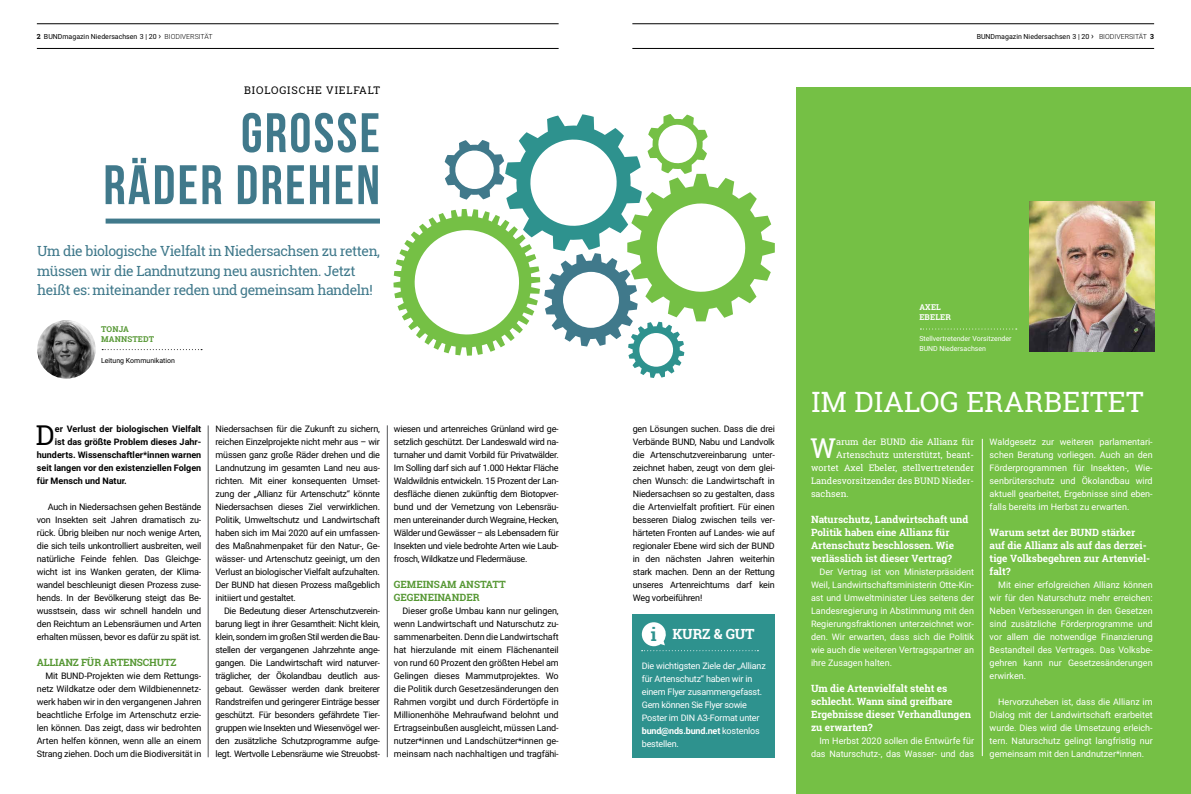
<style>
.page{position:relative;width:1191px;height:794px;background:#fff}
.page>*{position:absolute;margin:0;border:0;box-sizing:border-box;transform-origin:0 0}
.t1{font:700 55.5px/52px "Bebas Neue";letter-spacing:.04em;color:#40798b;text-align:right}
.t2{font:28px "Roboto Slab";letter-spacing:.01em;color:#fff}
.t3{font:27.3px "Roboto Slab";color:#000}
.t4{font:27.3px "Roboto Slab";color:#fff}
.t5{font:14px/19.5px "Roboto Slab";letter-spacing:-.03em;color:#40798b}
.t6{font:700 14px "Roboto Slab";letter-spacing:-.01em;color:#fff}
.t7{font:10.5px "Roboto Slab";letter-spacing:.08em;color:#000}
.t8{font:700 10px/13px "Roboto Slab";color:#fff}
.t9{font:700 10px/13px "Roboto Slab";color:#579835}
.t10{font:700 10px "Roboto Slab";letter-spacing:-.02em;color:#579835}
.t11{font:9px/13px "Roboto";letter-spacing:-.02em;color:#000;text-align:justify}
.t12{font:9px/13px "Roboto";color:#fff;text-align:justify}
.t13{font:9px/13px "Roboto";letter-spacing:-.02em;color:#fff}
.t14{font:700 9px "Roboto";color:#000}
.t15{font:9px "Roboto Slab";color:#fff}
.t16{font:700 8px/10px "Roboto Slab";letter-spacing:.02em;color:#579835}
.t17{font:700 8px/10px "Roboto Slab";letter-spacing:.02em;color:#fff}
.t18{font:7px "Roboto";color:#000}
.t19{font:7px/10px "Roboto";color:#fff}
.s1{font-family:"Roboto Slab";font-weight:700}
.s2{font-size:9px}
.s3{font-weight:300}
.s4{font-size:18px;color:#2e928e}
.s5{font-weight:700}
</style>
<div class="page">
<hr style="left:387px;top:425px;width:1px;height:332px;background:#58595b">
<hr style="left:208px;top:425px;width:1px;height:332px;background:#58595b">
<div style="left:797px;top:87px;width:394px;height:707px;background:#75c045"></div>
<div style="left:632px;top:614px;width:143px;height:143px;background:#2e928e"></div>
<img style="left:1029px;top:201px;width:125px;height:150px">
<div style="left:106px;top:219px;width:274px;height:5px;background:#40798b"></div>
<svg style="left:641px;top:622px;width:117px;height:29px"></svg>
<svg style="left:102px;top:349px;width:100px;height:1px"></svg>
<img style="left:37px;top:320px;width:59px;height:59px;border-radius:29px">
<hr style="left:982px;top:439px;width:1px;height:317px;background:#fff">
<svg style="left:920px;top:328px;width:96px;height:1px"></svg>
<svg style="left:393px;top:114px;width:382px;height:264px"></svg>
<hr style="left:37px;top:48px;width:521px;height:1px;background:#000">
<hr style="left:632px;top:48px;width:522px;height:1px;background:#000">
<hr style="left:37px;top:23px;width:521px;height:1px;background:#000">
<hr style="left:632px;top:23px;width:522px;height:1px;background:#000">
<p class="t18" style="left:37px;top:31px;width:177px"><span class="s1">2</span> BUNDmagazin Niedersachsen 3 | 20 <span class="s2">›</span> <span class="s3">BIODIVERSITÄT</span></p>
<p class="t18" style="left:976px;top:31px;width:179px">BUNDmagazin Niedersachsen 3 | 20 <span class="s2">›</span> <span class="s3">BIODIVERSITÄT</span> <span class="s1">3</span></p>
<p class="t7" style="left:244px;top:83px;width:137px">BIOLOGISCHE VIELFALT</p>
<h1 class="t1" style="left:103px;top:106px;width:278px">GROSSE<br>RÄDER DREHEN</h1>
<h3 class="t5" style="left:37px;top:241px;width:344px">Um die biologische Vielfalt in Niedersachsen zu retten, müssen wir die Landnutzung neu ausrichten. Jetzt heißt es: miteinander reden und gemeinsam handeln!</h3>
<p class="t16" style="left:101px;top:323px;width:55px">TONJA<br>MANNSTEDT</p>
<p class="t18" style="left:101px;top:355px;width:76px">Leitung Kommunikation</p>
<h3 class="t3" style="left:36px;top:416px;width:20px">D</h3>
<p class="t14" style="left:55px;top:422px;width:148px">er Verlust der biologischen Vielfalt</p>
<p class="t14" style="left:55px;top:435px;width:148px">ist das größte Problem dieses Jahr-</p>
<p class="t14" style="left:37px;top:448px;width:166px">hunderts. Wissenschaftler*innen warnen</p>
<p class="t14" style="left:37px;top:461px;width:166px">seit langen vor den existenziellen Folgen</p>
<p class="t14" style="left:37px;top:474px;width:91px">für Mensch und Natur.</p>
<p class="t11" style="left:37px;top:499px;width:166px;text-indent:11px">Auch in Niedersachsen gehen Bestände von Insekten seit Jahren dramatisch zu&shy;rück. Übrig bleiben nur noch wenige Arten, die sich teils unkontrolliert ausbreiten, weil natürliche Feinde fehlen. Das Gleichge&shy;wicht ist ins Wanken geraten, der Klima&shy;wandel beschleunigt diesen Prozess zuse&shy;hends. In der Bevölkerung steigt das Be&shy;wusstsein, dass wir schnell handeln und den Reichtum an Lebensräumen und Arten erhalten müssen, bevor es dafür zu spät ist.</p>
<p class="t10" style="left:37px;top:655px;width:141px">ALLIANZ FÜR ARTENSCHUTZ</p>
<p class="t11" style="left:37px;top:669px;width:166px;text-indent:9px">Mit BUND-Projekten wie dem Rettungs&shy;netz Wildkatze oder dem Wildbienennetz&shy;werk haben wir in den vergangenen Jahren beachtliche Erfolge im Artenschutz erzie&shy;len können. Das zeigt, dass wir bedrohten Arten helfen können, wenn alle an einem Strang ziehen. Doch um die Biodiversität in</p>
<p class="t11" style="left:215px;top:421px;width:166px">Niedersachsen für die Zukunft zu sichern, reichen Einzelprojekte nicht mehr aus – wir müssen ganz große Räder drehen und die Landnutzung im gesamten Land neu aus&shy;richten. Mit einer konsequenten Umset&shy;zung der „Allianz für Artenschutz“ könnte Niedersachsen dieses Ziel verwirklichen.<br>Politik, Umweltschutz und Landwirtschaft haben sich im Mai 2020 auf ein umfassen&shy;des Maßnahmenpaket für den Natur-, Ge&shy;wässer- und Artenschutz geeinigt, um den Verlust an biologischer Vielfalt aufzuhalten.<br>Der BUND hat diesen Prozess maßgeblich initiiert und gestaltet.</p>
<p class="t11" style="left:215px;top:603px;width:166px;text-indent:9px">Die Bedeutung dieser Artenschutzverein&shy;barung liegt in ihrer Gesamtheit: Nicht klein, klein, sondern im großen Stil werden die Bau&shy;stellen der vergangenen Jahrzehnte ange&shy;gangen. Die Landwirtschaft wird naturver&shy;träglicher, der Ökolandbau deutlich aus&shy;gebaut. Gewässer werden dank breiterer Randstreifen und geringerer Einträge besser geschützt. Für besonders gefährdete Tier&shy;gruppen wie Insekten und Wiesenvögel wer&shy;den zusätzliche Schutzprogramme aufge&shy;legt. Wertvolle Lebensräume wie Streuobst-</p>
<p class="t11" style="left:394px;top:421px;width:166px">wiesen und artenreiches Grünland wird ge&shy;setzlich geschützt. Der Landeswald wird na&shy;turnaher und damit Vorbild für Privatwälder.<br>Im Solling darf sich auf 1.000 Hektar Fläche Waldwildnis entwickeln. 15 Prozent der Lan&shy;desfläche dienen zukünftig dem Biotopver&shy;bund und der Vernetzung von Lebensräu&shy;men untereinander durch Wegraine, Hecken, Wälder und Gewässer – als Lebensadern für Insekten und viele bedrohte Arten wie Laub&shy;frosch, Wildkatze und Fledermäuse.</p>
<p class="t9" style="left:394px;top:577px;width:113px">GEMEINSAM ANSTATT<br>GEGENEINANDER</p>
<p class="t11" style="left:394px;top:604px;width:166px;text-indent:9px">Dieser große Umbau kann nur gelingen, wenn Landwirtschaft und Naturschutz zu&shy;sammenarbeiten. Denn die Landwirtschaft hat hierzulande mit einem Flächenanteil von rund 60 Prozent den größten Hebel am Gelingen dieses Mammutprojektes. Wo die Politik durch Gesetzesänderungen den Rahmen vorgibt und durch Fördertöpfe in Millionenhöhe Mehraufwand belohnt und Ertragseinbußen ausgleicht, müssen Land&shy;nutzer*innen und Landschützer*innen ge&shy;meinsam nach nachhaltigen und tragfähi-</p>
<p class="t11" style="left:633px;top:421px;width:144px">gen Lösungen suchen. Dass die drei Verbände BUND, Nabu und Landvolk die Artenschutzvereinbarung unter&shy;zeichnet haben, zeugt von dem glei&shy;chen Wunsch: die Landwirtschaft in Niedersachsen so zu gestalten, dass die Artenvielfalt profitiert. Für einen besseren Dialog zwischen teils ver&shy;härteten Fronten auf Landes- wie auf regionaler Ebene wird sich der BUND in den nächsten Jahren weiterhin stark machen. Denn an der Rettung unseres Artenreichtums darf kein Weg vorbeiführen!</p>
<h3 class="t6" style="left:651px;top:624px;width:105px"><span class="s4">i</span> KURZ &amp; GUT</h3>
<p class="t13" style="left:642px;top:659px;width:126px">Die wichtigsten Ziele der „Allianz für Artenschutz“ haben wir in einem Flyer zusammengefasst.<br>Gern können Sie Flyer sowie<br>Poster im DIN A3-Format unter <span class="s5">bund@nds.bund.net</span> kostenlos bestellen.</p>
<p class="t17" style="left:919px;top:301px;width:33px">AXEL<br>EBELER</p>
<p class="t19" style="left:919px;top:333px;width:94px">Stellvertretender Vorsitzender<br>BUND Niedersachsen</p>
<h2 class="t2" style="left:811px;top:383px;width:334px">IM DIALOG ERARBEITET</h2>
<h3 class="t4" style="left:810px;top:429px;width:27px">W</h3>
<p class="t15" style="left:836px;top:435px;width:139px">arum der BUND die Allianz für</p>
<p class="t15" style="left:836px;top:448px;width:139px">Artenschutz unterstützt, beant-</p>
<p class="t15" style="left:811px;top:461px;width:165px">wortet Axel Ebeler, stellvertretender</p>
<p class="t15" style="left:811px;top:474px;width:164px">Landesvorsitzender des BUND Nieder-</p>
<p class="t15" style="left:811px;top:487px;width:39px">sachsen.</p>
<p class="t8" style="left:811px;top:512px;width:159px">Naturschutz, Landwirtschaft und<br>Politik haben eine Allianz für<br>Artenschutz beschlossen. Wie verlässlich ist dieser Vertrag?</p>
<p class="t12" style="left:811px;top:565px;width:165px;text-indent:9px">Der Vertrag ist von Ministerpräsident Weil, Landwirtschaftsministerin Otte-Kin&shy;ast und Umweltminister Lies seitens der Landesregierung in Abstimmung mit den Regierungsfraktionen unterzeichnet wor&shy;den. Wir erwarten, dass sich die Politik wie auch die weiteren Vertragspartner an ihre Zusagen halten.</p>
<p class="t8" style="left:811px;top:681px;width:161px">Um die Artenvielfalt steht es schlecht. Wann sind greifbare<br>Ergebnisse dieser Verhandlungen zu erwarten?</p>
<p class="t12" style="left:811px;top:734px;width:164px;text-align:right">Im Herbst 2020 sollen die Entwürfe für das Naturschutz-, das Wasser- und das</p>
<p class="t12" style="left:989px;top:435px;width:164px">Waldgesetz zur weiteren parlamentari&shy;schen Beratung vorliegen. Auch an den Förderprogrammen für Insekten-, Wie&shy;senbrüterschutz und Ökolandbau wird aktuell gearbeitet, Ergebnisse sind eben&shy;falls bereits im Herbst zu erwarten.</p>
<p class="t8" style="left:989px;top:525px;width:162px">Warum setzt der BUND stärker auf die Allianz als auf das derzei&shy;tige Volksbegehren zur Artenviel&shy;falt?</p>
<p class="t12" style="left:989px;top:578px;width:165px;text-indent:9px">Mit einer erfolgreichen Allianz können wir für den Naturschutz mehr erreichen:<br>Neben Verbesserungen in den Gesetzen sind zusätzliche Förderprogramme und vor allem die notwendige Finanzierung Bestandteil des Vertrages. Das Volksbe&shy;gehren kann nur Gesetzesänderungen erwirken.</p>
<p class="t12" style="left:989px;top:694px;width:165px;text-indent:9px">Hervorzuheben ist, dass die Allianz im Dialog mit der Landwirtschaft erarbeitet wurde. Dies wird die Umsetzung erleich&shy;tern. Naturschutz gelingt langfristig nur gemeinsam mit den Landnutzer*innen.</p>
</div>
